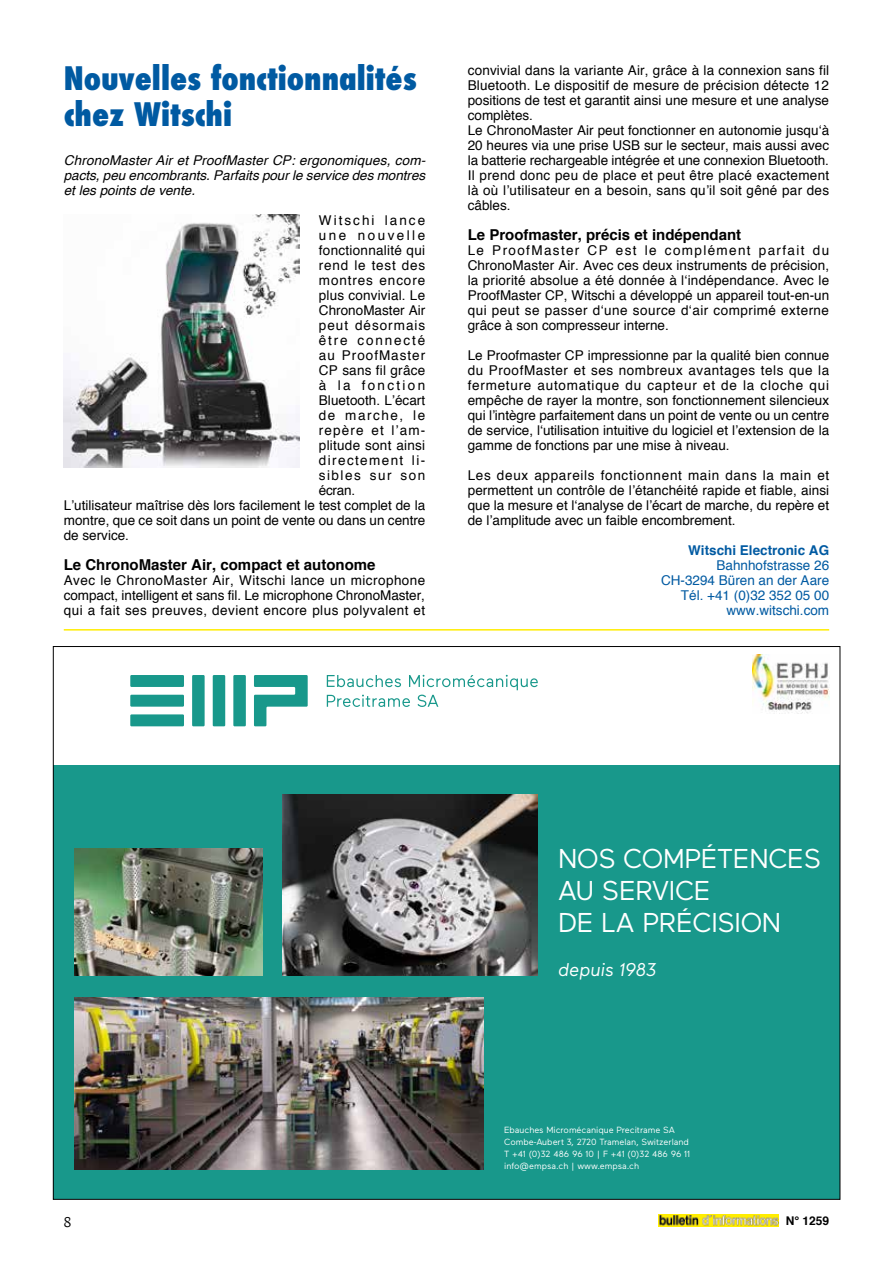
<style>
.page{position:relative;width:893px;height:1263px;background:#fff}
.page>*{position:absolute;margin:0;border:0;box-sizing:border-box;transform-origin:0 0}
.t1{font:800 condensed 31.5px/36px "Futura";color:#005aa2}
.t2{font:27.15px/32px "Maax EMP";letter-spacing:-.01em;color:#fff}
.t3{font:italic 18.45px "Maax EMP";color:#fff}
.t4{font:700 15px "Helvetica";color:#000}
.t5{font:13.5px/15px "Helvetica";letter-spacing:.005em;color:#000;text-align:justify}
.t6{font:italic 13.5px/15px "Helvetica";letter-spacing:-.005em;color:#000;text-align:justify}
.t7{font:13.5px/15px "Helvetica";color:#005aa2;text-align:right}
.t8{font:13.5px "Helvetica";letter-spacing:.075em;color:#000}
.t9{font:700 13.5px "Helvetica";color:#005aa2}
.t10{font:13.5px "Helvetica";letter-spacing:.105em;color:#000}
.t11{font:13.5px "Helvetica";letter-spacing:.055em;color:#000}
.t12{font:13.5px "Helvetica";letter-spacing:.065em;color:#000}
.t13{font:13.5px "Helvetica";letter-spacing:.085em;color:#000}
.t14{font:13.5px "Helvetica";letter-spacing:.15em;color:#000}
.t15{font:13.5px "Helvetica";letter-spacing:.135em;color:#000}
.t16{font:13.5px "Helvetica";letter-spacing:.11em;color:#000}
.t17{font:13.5px "Helvetica";letter-spacing:.18em;color:#000}
.t18{font:13.5px "Helvetica";letter-spacing:.17em;color:#000}
.t19{font:13.5px "Helvetica";letter-spacing:.115em;color:#000}
.t20{font:700 12px "Helvetica";color:#000}
.t21{font:9px/12px "Maax EMP";color:#fff}
</style>
<div class="page">
<img style="left:658px;top:1215px;width:120px;height:11px">
<img style="left:64px;top:215px;width:235px;height:252px">
<div style="left:53px;top:765px;width:787px;height:434px;background:#18988b"></div>
<svg style="left:130px;top:675px;width:408px;height:51px"></svg>
<img style="left:283px;top:794px;width:254px;height:182px">
<img style="left:74px;top:997px;width:409px;height:172px">
<img style="left:74px;top:849px;width:188px;height:127px">
<hr style="left:64px;top:629px;width:765px;height:2px;background:#ffed00">
<img style="left:752px;top:655px;width:78px;height:58px">
<h1 class="t1" style="left:64px;top:60px;width:355px">Nouvelles fonctionnalités chez Witschi</h1>
<p class="t6" style="left:64px;top:153px;width:363px">ChronoMaster Air et ProofMaster CP: ergonomiques, com&shy;pacts, peu encombrants. Parfaits pour le service des montres et les points de vente.</p>
<p class="t14" style="left:319px;top:210px;width:108px">Witschi lance</p>
<p class="t17" style="left:319px;top:225px;width:108px">une nouvelle</p>
<p class="t5" style="left:319px;top:243px;width:108px">fonctionnalité qui</p>
<p class="t11" style="left:319px;top:255px;width:108px">rend le test des</p>
<p class="t12" style="left:319px;top:270px;width:108px">montres encore</p>
<p class="t5" style="left:319px;top:288px;width:108px">plus convivial. Le</p>
<p class="t5" style="left:319px;top:303px;width:108px">ChronoMaster Air</p>
<p class="t8" style="left:319px;top:315px;width:108px">peut désormais</p>
<p class="t15" style="left:319px;top:330px;width:108px">être connecté</p>
<p class="t8" style="left:319px;top:345px;width:108px">au ProofMaster</p>
<p class="t5" style="left:319px;top:363px;width:108px">CP sans fil grâce</p>
<p class="t18" style="left:319px;top:375px;width:108px">à la fonction</p>
<p class="t5" style="left:319px;top:393px;width:108px">Bluetooth. L’écart</p>
<p class="t19" style="left:319px;top:405px;width:108px">de marche, le</p>
<p class="t13" style="left:319px;top:420px;width:108px">repère et l’am-</p>
<p class="t5" style="left:319px;top:438px;width:108px">plitude sont ainsi</p>
<p class="t10" style="left:319px;top:450px;width:108px">directement li-</p>
<p class="t16" style="left:319px;top:465px;width:108px">sibles sur son</p>
<p class="t5" style="left:319px;top:483px;width:38px">écran.</p>
<p class="t5" style="left:64px;top:498px;width:363px">L’utilisateur maîtrise dès lors facilement le test complet de la</p>
<p class="t5" style="left:64px;top:513px;width:363px">montre, que ce soit dans un point de vente ou dans un centre</p>
<p class="t5" style="left:64px;top:528px;width:67px">de service.</p>
<p class="t4" style="left:64px;top:552px;width:313px">Le ChronoMaster Air, compact et autonome</p>
<p class="t5" style="left:64px;top:573px;width:363px">Avec le ChronoMaster Air, Witschi lance un microphone compact, intelligent et sans fil. Le microphone ChronoMaster, qui a fait ses preuves, devient encore plus polyvalent et</p>
<p class="t5" style="left:468px;top:63px;width:363px;text-align:left">convivial dans la variante Air, grâce à la connexion sans fil Bluetooth. Le dispositif de mesure de précision détecte 12 positions de test et garantit ainsi une mesure et une analyse complètes.<br>Le ChronoMaster Air peut fonctionner en autonomie jusqu‘à 20 heures via une prise USB sur le secteur, mais aussi avec la batterie rechargeable intégrée et une connexion Bluetooth.<br>Il prend donc peu de place et peut être placé exactement là où l’utilisateur en a besoin, sans qu’il soit gêné par des câbles.</p>
<p class="t4" style="left:468px;top:222px;width:275px">Le Proofmaster, précis et indépendant</p>
<p class="t5" style="left:468px;top:243px;width:363px">Le ProofMaster CP est le complément parfait du ChronoMaster Air. Avec ces deux instruments de précision, la priorité absolue a été donnée à l‘indépendance. Avec le ProofMaster CP, Witschi a développé un appareil tout-en-un qui peut se passer d‘une source d‘air comprimé externe grâce à son compresseur interne.</p>
<p class="t5" style="left:468px;top:348px;width:363px">Le Proofmaster CP impressionne par la qualité bien connue du ProofMaster et ses nombreux avantages tels que la fermeture automatique du capteur et de la cloche qui empêche de rayer la montre, son fonctionnement silencieux qui l’intègre parfaitement dans un point de vente ou un centre de service, l‘utilisation intuitive du logiciel et l’extension de la gamme de fonctions par une mise à niveau.</p>
<p class="t5" style="left:468px;top:468px;width:363px">Les deux appareils fonctionnent main dans la main et permettent un contrôle de l’étanchéité rapide et fiable, ainsi que la mesure et l‘analyse de l’écart de marche, du repère et de l’amplitude avec un faible encombrement.</p>
<p class="t9" style="left:688px;top:539px;width:143px">Witschi Electronic AG</p>
<p class="t7" style="left:661px;top:558px;width:170px">Bahnhofstrasse 26<br>CH-3294 Büren an der Aare<br>Tél. +41 (0)32 352 05 00 www.witschi.com</p>
<h2 class="t2" style="left:558px;top:841px;width:264px">NOS COMPÉTENCES<br>AU SERVICE<br>DE LA PRÉCISION</h2>
<h3 class="t3" style="left:558px;top:957px;width:100px">depuis 1983</h3>
<p class="t21" style="left:504px;top:1123px;width:188px">Ebauches Micromécanique Precitrame SA Combe-Aubert 3, 2720 Tramelan, Switzerland T +41 (0)32 486 96 10 | F +41 (0)32 486 96 11 info@empsa.ch | www.empsa.ch</p>
<p class="t20" style="left:786px;top:1211px;width:45px">N° 1259</p>
</div>
